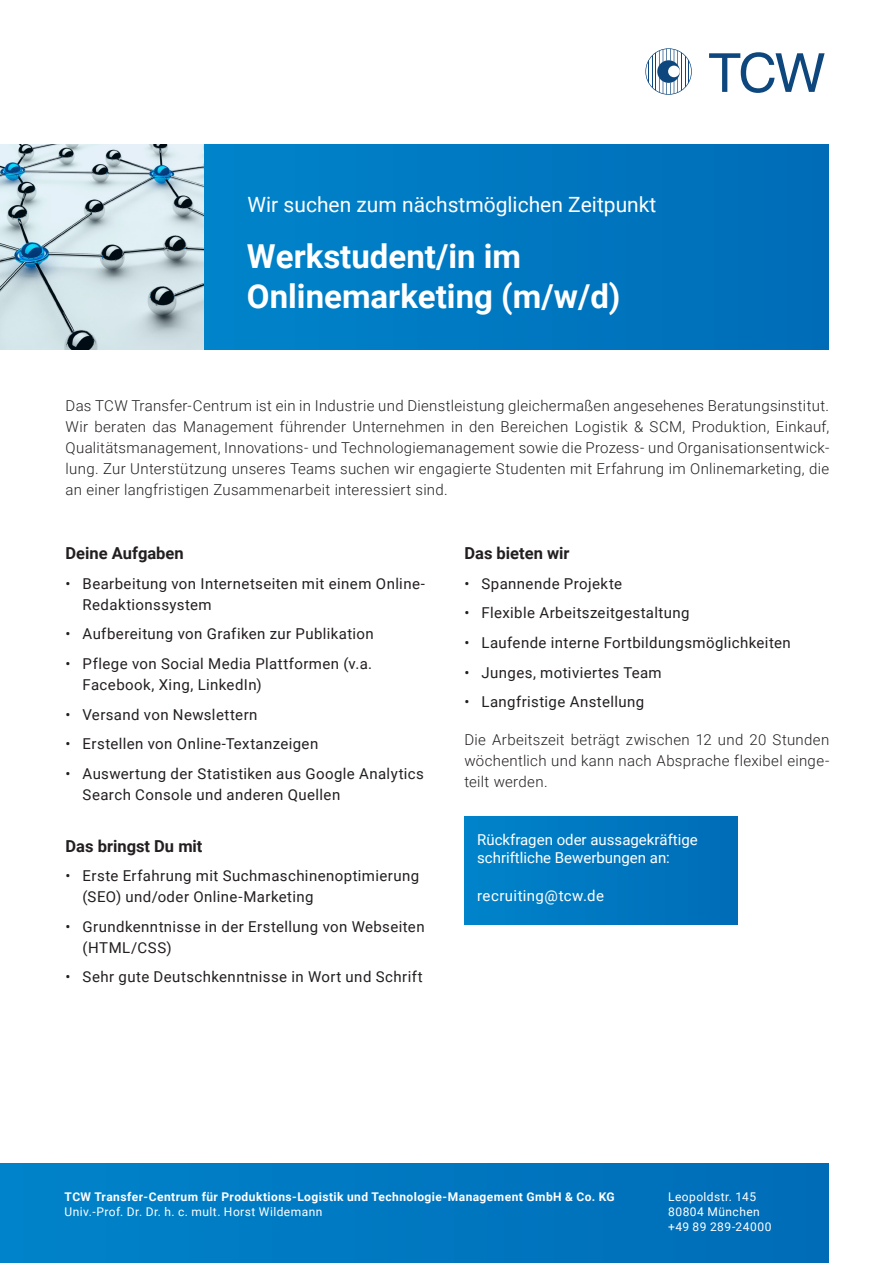
<style>
.page{position:relative;width:893px;height:1263px;background:#fff}
.page>*{position:absolute;margin:0;border:0;box-sizing:border-box;transform-origin:0 0}
.headline1{font:700 33px/39.6px "Roboto";color:#fff}
.headline2{font:21px "Roboto";color:#fff}
.üschrift{font:700 16.5px "Roboto";color:#231f20}
.t1{font:15px/21px "Roboto";letter-spacing:.025em;color:#231f20}
.Text_2spaltig{font:300 15px/21px "Roboto";letter-spacing:.02em;color:#231f20;text-align:justify}
.Text{font:300 15px/21px "Roboto";letter-spacing:.02em;color:#231f20;text-align:justify}
.üschrift_weiss{font:15px/18px "Roboto";color:#fff}
.text_weiss{font:15px "Roboto";letter-spacing:.025em;color:#fff}
.t2{font:12px/15px "Roboto";letter-spacing:.04em;color:#fff}
.t3{font:700 12px "Roboto";letter-spacing:.035em;color:#fff}
</style>
<div class="page">
<div style="left:0;top:1163px;width:828px;height:100px;background:#0078c0"></div>
<div style="left:204px;top:144px;width:624px;height:206px;background:#0078c0"></div>
<svg style="left:709px;top:52px;width:116px;height:41px"></svg>
<svg style="left:645px;top:48px;width:47px;height:47px"></svg>
<img style="left:0;top:144px;width:204px;height:206px">
<div style="left:464px;top:816px;width:273px;height:108px;background:#0078c1"></div>
<p class="headline2" style="left:248px;top:190px;width:410px">Wir suchen zum nächstmöglichen Zeitpunkt</p>
<p class="headline1" style="left:247px;top:235px;width:375px">Werkstudent/in im<br>Onlinemarketing (m/w/d)</p>
<p class="Text_2spaltig" style="left:66px;top:394px;width:765px">Das TCW Transfer-Centrum ist ein in Industrie und Dienstleistung gleichermaßen angesehenes Beratungsinstitut.<br>Wir beraten das Management führender Unternehmen in den Bereichen Logistik &amp; SCM, Produktion, Einkauf, Qualitätsmanagement, Innovations- und Technologiemanagement sowie die Prozess- und Organisationsentwick&shy;lung. Zur Unterstützung unseres Teams suchen wir engagierte Studenten mit Erfahrung im Onlinemarketing, die an einer langfristigen Zusammenarbeit interessiert sind.</p>
<p class="üschrift" style="left:66px;top:542px;width:120px">Deine Aufgaben</p>
<p class="t1" style="left:83px;top:573px;width:344px;text-indent:-17px">• Bearbeitung von Internetseiten mit einem Online-<br>Redaktionssystem</p>
<p class="t1" style="left:66px;top:623px;width:310px">• Aufbereitung von Grafiken zur Publikation</p>
<p class="t1" style="left:83px;top:653px;width:291px;text-indent:-17px">• Pflege von Social Media Plattformen (v.a.<br>Facebook, Xing, LinkedIn)</p>
<p class="t1" style="left:66px;top:703px;width:193px">• Versand von Newslettern</p>
<p class="t1" style="left:66px;top:733px;width:254px">• Erstellen von Online-Textanzeigen</p>
<p class="t1" style="left:83px;top:762px;width:343px;text-indent:-17px">• Auswertung der Statistiken aus Google Analytics<br>Search Console und anderen Quellen</p>
<p class="üschrift" style="left:66px;top:834px;width:138px">Das bringst Du mit</p>
<p class="t1" style="left:83px;top:865px;width:338px;text-indent:-17px">• Erste Erfahrung mit Suchmaschinenoptimierung (SEO) und/oder Online-Marketing</p>
<p class="t1" style="left:83px;top:915px;width:344px;text-indent:-17px">• Grundkenntnisse in der Erstellung von Webseiten (HTML/CSS)</p>
<p class="t1" style="left:66px;top:966px;width:359px">• Sehr gute Deutschkenntnisse in Wort und Schrift</p>
<p class="üschrift" style="left:464px;top:542px;width:107px">Das bieten wir</p>
<p class="t1" style="left:464px;top:573px;width:159px">• Spannende Projekte</p>
<p class="t1" style="left:464px;top:602px;width:227px">• Flexible Arbeitszeitgestaltung</p>
<p class="t1" style="left:464px;top:632px;width:328px">• Laufende interne Fortbildungsmöglichkeiten</p>
<p class="t1" style="left:464px;top:661px;width:199px">• Junges, motiviertes Team</p>
<p class="t1" style="left:464px;top:691px;width:181px">• Langfristige Anstellung</p>
<p class="Text" style="left:464px;top:729px;width:366px">Die Arbeitszeit beträgt zwischen 12 und 20 Stunden wöchentlich und kann nach Absprache flexibel einge&shy;teilt werden.</p>
<p class="üschrift_weiss" style="left:477px;top:830px;width:222px">Rückfragen oder aussagekräftige schriftliche Bewerbungen an:</p>
<p class="text_weiss" style="left:477px;top:885px;width:128px">recruiting@tcw.de</p>
<p class="t3" style="left:65px;top:1188px;width:552px">TCW Transfer-Centrum für Produktions-Logistik und Technologie-Management GmbH &amp; Co. KG</p>
<p class="t2" style="left:65px;top:1204px;width:259px">Univ.-Prof. Dr. Dr. h. c. mult. Horst Wildemann</p>
<p class="t2" style="left:668px;top:1189px;width:105px">Leopoldstr. 145<br>80804 München +49 89 289-24000</p>
</div>
